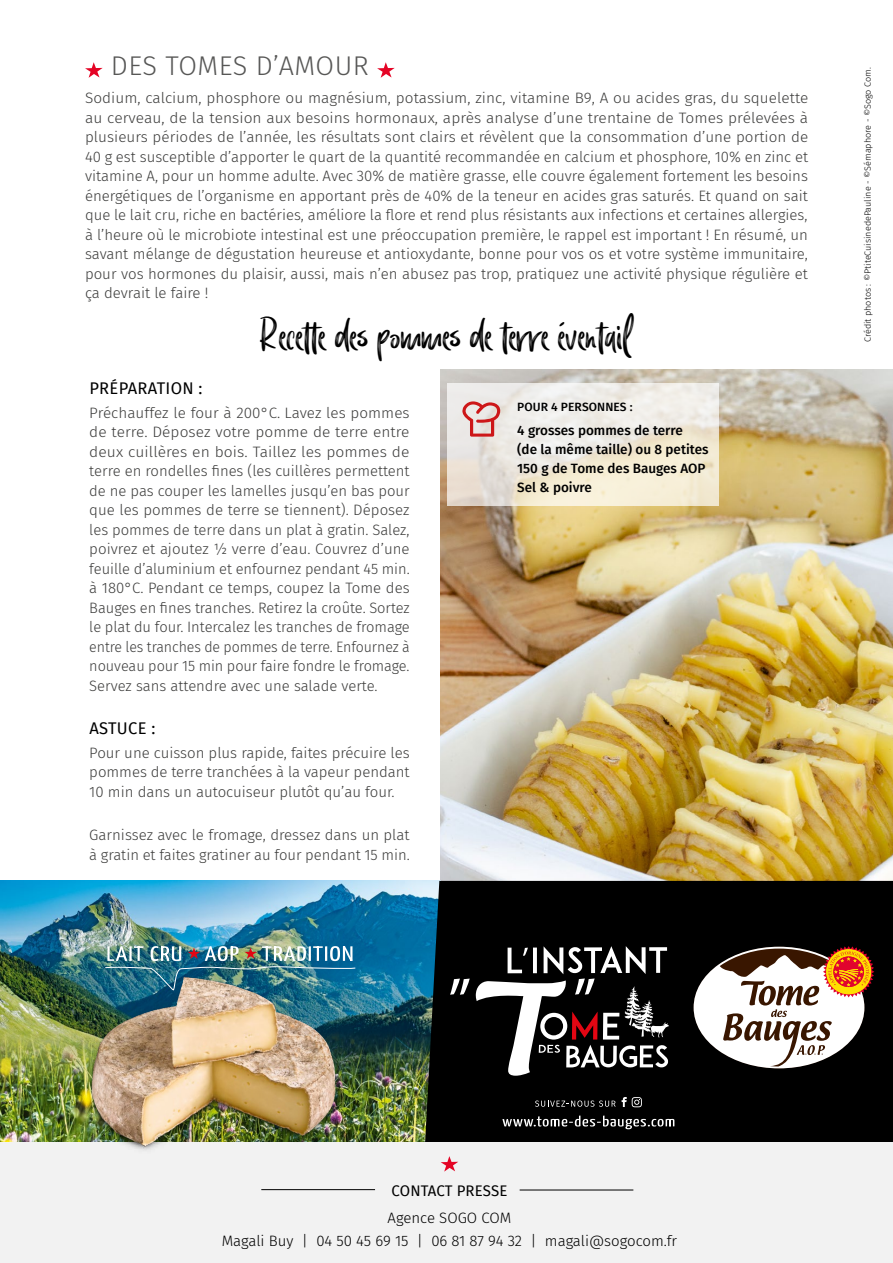
<style>
.page{position:relative;width:893px;height:1263px;background:#fff}
.page>*{position:absolute;margin:0;border:0;box-sizing:border-box;transform-origin:0 0}
.t1{font:37.5px "Amsterdam";color:#000}
.t2{font:300 27px "Fira Sans";letter-spacing:.015em;color:#575756}
.t3{font:16.5px "Fira Sans";letter-spacing:.02em;color:#000}
.t4{font:300 15px/19.5px "Fira Sans";color:#3c3c3b;text-align:justify}
.t5{font:300 15px/22.5px "Fira Sans";color:#000;text-align:center}
.t6{font:15px "Fira Sans";color:#000}
.t7{font:500 13.5px/19.2px "Fira Sans";color:#000}
.t8{font:500 12px "Fira Sans";letter-spacing:.01em;color:#000}
.t9{font:300 9px "Fira Sans";color:#000}
</style>
<div class="page">
<img style="left:440px;top:370px;width:453px;height:511px">
<img style="left:0;top:689px;width:540px;height:453px">
<div style="left:424px;top:881px;width:469px;height:261px;background:#000"></div>
<svg style="left:694px;top:946px;width:180px;height:122px"></svg>
<svg style="left:622px;top:1097px;width:20px;height:10px"></svg>
<svg style="left:535px;top:1100px;width:81px;height:7px"></svg>
<svg style="left:502px;top:1115px;width:172px;height:14px;background:#3a3a3a"></svg>
<div style="left:0;top:1142px;width:893px;height:121px;background:#f2f2f2"></div>
<svg style="left:441px;top:1156px;width:17px;height:15px"></svg>
<hr style="left:261px;top:1189px;width:114px;height:1px;background:#000">
<hr style="left:520px;top:1189px;width:113px;height:1px;background:#000">
<img style="left:64px;top:959px;width:299px;height:191px">
<img style="left:68px;top:915px;width:291px;height:82px">
<svg style="left:450px;top:978px;width:20px;height:17px"></svg>
<svg style="left:476px;top:946px;width:193px;height:130px"></svg>
<svg style="left:447px;top:384px;width:272px;height:122px;background:#efe9dd"></svg>
<svg style="left:85px;top:62px;width:18px;height:16px"></svg>
<svg style="left:377px;top:62px;width:18px;height:16px"></svg>
<svg style="left:462px;top:401px;width:39px;height:36px"></svg>
<h2 class="t2" style="left:111px;top:46px;width:260px">DES TOMES D’AMOUR</h2>
<p class="t4" style="left:85px;top:88px;width:725px">Sodium, calcium, phosphore ou magnésium, potassium, zinc, vitamine B9, A ou acides gras, du squelette au cerveau, de la tension aux besoins hormonaux, après analyse d’une trentaine de Tomes prélevées à plusieurs périodes de l’année, les résultats sont clairs et révèlent que la consommation d’une portion de 40 g est susceptible d’apporter le quart de la quantité recommandée en calcium et phosphore, 10% en zinc et vitamine A, pour un homme adulte. Avec 30% de matière grasse, elle couvre également fortement les besoins énergétiques de l’organisme en apportant près de 40% de la teneur en acides gras saturés. Et quand on sait que le lait cru, riche en bactéries, améliore la flore et rend plus résistants aux infections et certaines allergies, à l’heure où le microbiote intestinal est une préoccupation première, le rappel est important ! En résumé, un savant mélange de dégustation heureuse et antioxydante, bonne pour vos os et votre système immunitaire, pour vos hormones du plaisir, aussi, mais n’en abusez pas trop, pratiquez une activité physique régulière et ça devrait le faire !</p>
<h1 class="t1" style="left:260px;top:316px;width:374px">Recette des pommes de terre éventail</h1>
<p class="t3" style="left:89px;top:376px;width:115px">PRÉPARATION :</p>
<p class="t4" style="left:89px;top:403px;width:322px">Préchauffez le four à 200°C. Lavez les pommes de terre. Déposez votre pomme de terre entre deux cuillères en bois. Taillez les pommes de terre en rondelles fines (les cuillères permettent de ne pas couper les lamelles jusqu’en bas pour que les pommes de terre se tiennent). Déposez les pommes de terre dans un plat à gratin. Salez, poivrez et ajoutez ½ verre d’eau. Couvrez d’une feuille d’aluminium et enfournez pendant 45 min. à 180°C. Pendant ce temps, coupez la Tome des Bauges en fines tranches. Retirez la croûte. Sortez le plat du four. Intercalez les tranches de fromage entre les tranches de pommes de terre. Enfournez à nouveau pour 15 min pour faire fondre le fromage.<br>Servez sans attendre avec une salade verte.</p>
<p class="t3" style="left:89px;top:716px;width:67px">ASTUCE :</p>
<p class="t4" style="left:89px;top:743px;width:322px">Pour une cuisson plus rapide, faites précuire les pommes de terre tranchées à la vapeur pendant 10 min dans un autocuiseur plutôt qu’au four.</p>
<p class="t4" style="left:89px;top:825px;width:322px">Garnissez avec le fromage, dressez dans un plat à gratin et faites gratiner au four pendant 15 min.</p>
<p class="t8" style="left:517px;top:397px;width:117px">POUR 4 PERSONNES :</p>
<p class="t7" style="left:517px;top:420px;width:193px">4 grosses pommes de terre<br>(de la même taille) ou 8 petites<br>150 g de Tome des Bauges AOP<br>Sel &amp; poivre</p>
<p class="t9" style="left:861px;top:342px;width:276px;rotate:-90deg">Crédit photos : ©PtiteCuisinedePauline - ©Sémaphore - ©Sogo Com.</p>
<p class="t6" style="left:392px;top:1180px;width:117px">CONTACT PRESSE</p>
<p class="t5" style="left:222px;top:1206px;width:457px">Agence SOGO COM<br>Magali Buy | 04 50 45 69 15 | 06 81 87 94 32 | magali@sogocom.fr</p>
</div>
